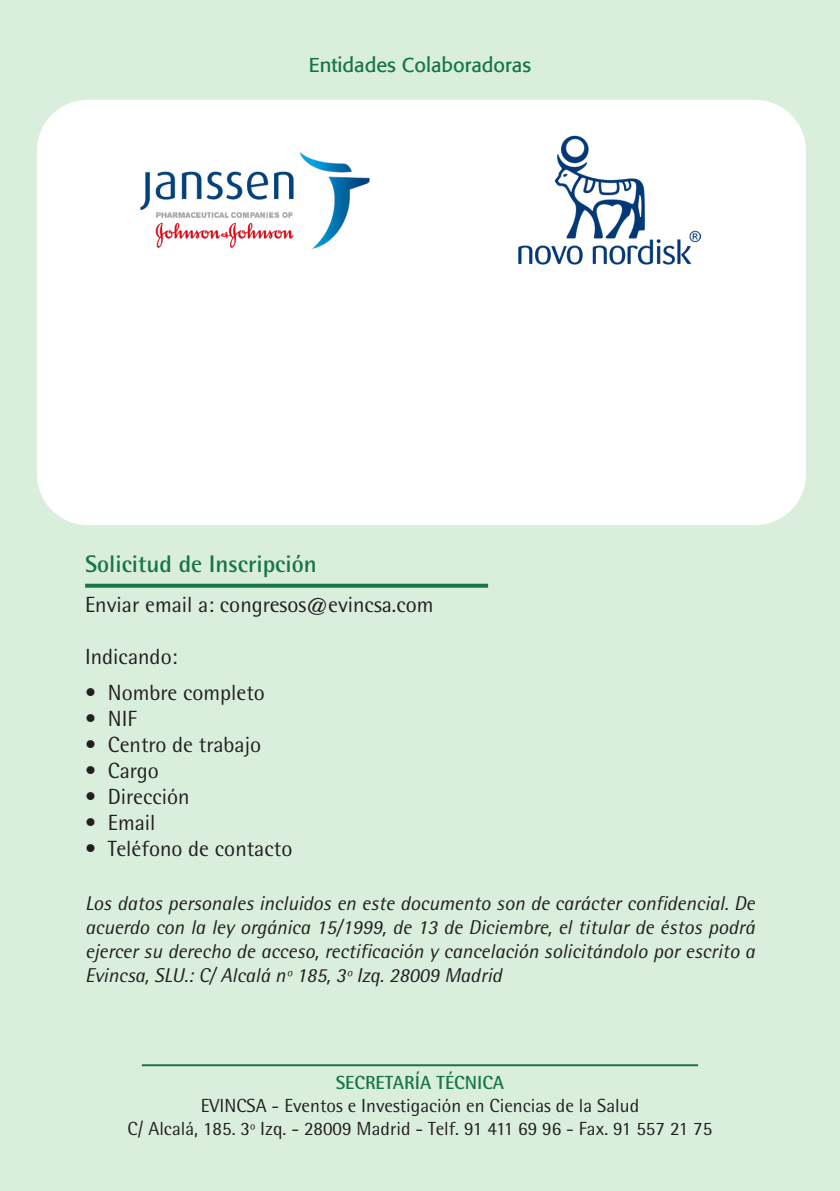
<style>
.page{position:relative;width:840px;height:1191px;background:#fff}
.page>*{position:absolute;margin:0;border:0;box-sizing:border-box;transform-origin:0 0}
.t1{font:700 24px "Rotis Semi Sans Std";color:#187645}
.t2{font:22px "Rotis Semi Sans Std";color:#231f20}
.t3{font:italic 20px/24px "Rotis Semi Sans Std";color:#231f20;text-align:justify}
.t4{font:20px "Formata";color:#187645}
.t5{font:19px "Rotis Semi Sans Std";color:#231f20}
.t6{font:700 19px "Rotis Semi Sans Std";color:#187645}
</style>
<div class="page">
<div style="left:0;top:0;width:839px;height:1191px;background:#d9efdb"></div>
<div style="left:37px;top:100px;width:768px;height:425px;background:#fff;border-radius:51px"></div>
<svg style="left:85px;top:583px;width:403px;height:4px;background:#3a8b5f"></svg>
<hr style="left:142px;top:1064px;width:555px;height:2px;background:#187645">
<img style="left:140px;top:152px;width:230px;height:97px">
<img style="left:518px;top:136px;width:181px;height:128px">
<p class="t4" style="left:309px;top:52px;width:224px">Entidades Colaboradoras</p>
<p class="t1" style="left:85px;top:549px;width:233px">Solicitud de Inscripción</p>
<p class="t2" style="left:85px;top:592px;width:350px">Enviar email a: congresos@evincsa.com</p>
<p class="t2" style="left:85px;top:644px;width:94px">Indicando:</p>
<p class="t2" style="left:85px;top:680px;width:181px">• Nombre completo</p>
<p class="t2" style="left:85px;top:706px;width:53px">• NIF</p>
<p class="t2" style="left:85px;top:732px;width:177px">• Centro de trabajo</p>
<p class="t2" style="left:85px;top:758px;width:75px">• Cargo</p>
<p class="t2" style="left:85px;top:784px;width:106px">• Dirección</p>
<p class="t2" style="left:85px;top:810px;width:72px">• Email</p>
<p class="t2" style="left:85px;top:836px;width:209px">• Teléfono de contacto</p>
<p class="t3" style="left:85px;top:891px;width:671px">Los datos personales incluidos en este documento son de carácter confidencial. De acuerdo con la ley orgánica 15/1999, de 13 de Diciembre, el titular de éstos podrá ejercer su derecho de acceso, rectificación y cancelación solicitándolo por escrito a Evincsa, SLU.: C/ Alcalá nº 185, 3º Izq. 28009 Madrid</p>
<p class="t6" style="left:335px;top:1070px;width:170px">SECRETARÍA TÉCNICA</p>
<p class="t5" style="left:201px;top:1094px;width:440px">EVINCSA - Eventos e Investigación en Ciencias de la Salud</p>
<p class="t5" style="left:128px;top:1116px;width:586px">C/ Alcalá, 185. 3º Izq. - 28009 Madrid - Telf. 91 411 69 96 - Fax. 91 557 21 75</p>
</div>
